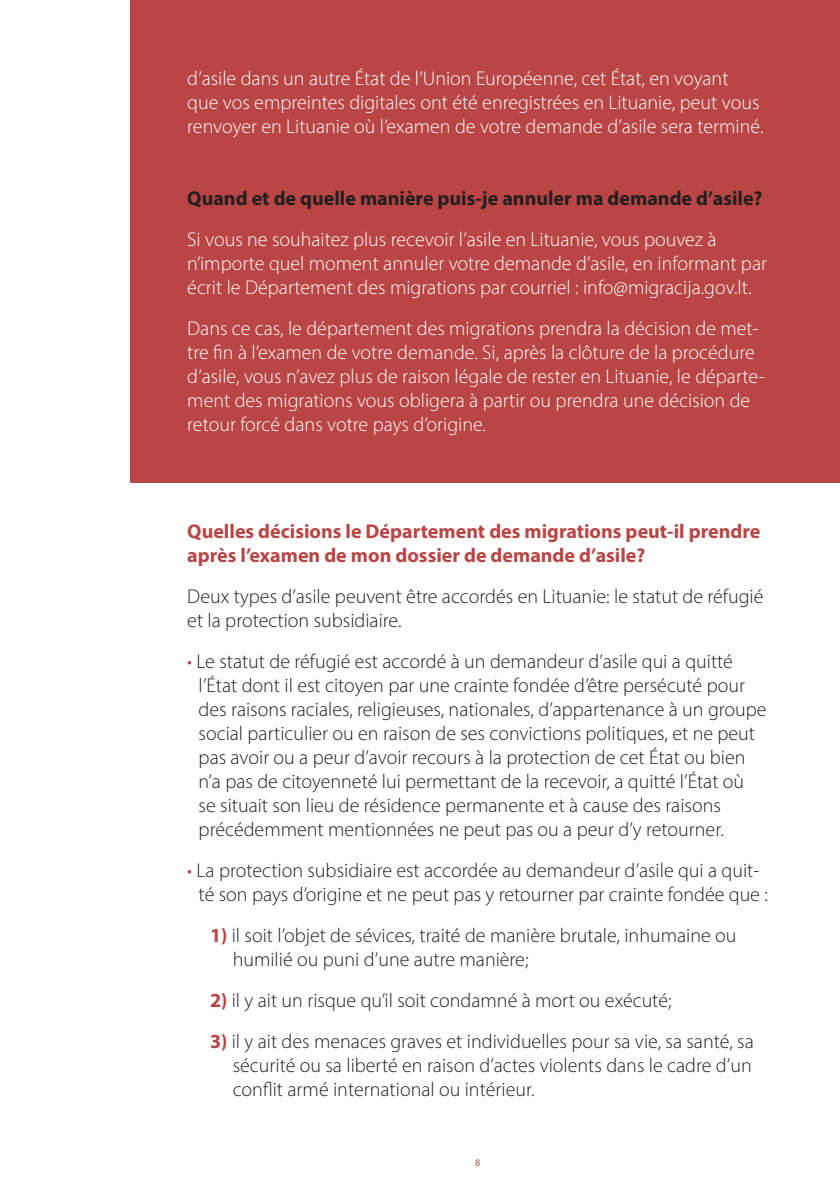
<style>
.page{position:relative;width:840px;height:1191px;background:#fff}
.page>*{position:absolute;margin:0;border:0;box-sizing:border-box;transform-origin:0 0}
.t1{font:300 20px/24px "Myriad Pro";color:#231f20}
.t2{font:300 20px/24px "Myriad Pro";color:#fff}
.t3{font:700 20px/24px "Myriad Pro";color:#b94545}
.t4{font:700 20px "Myriad Pro";color:#231f20}
.t5{font:10px "Myriad Pro";color:#b94545}
.s1{color:#b94545}
.s2{font-weight:700;color:#b94545}
</style>
<div class="page">
<div style="left:130px;top:0;width:709px;height:482px;background:#b94545"></div>
<p class="t2" style="left:187px;top:66px;width:577px">d’asile dans un autre État de l’Union Européenne, cet État, en voyant que vos empreintes digitales ont été enregistrées en Lituanie, peut vous renvoyer en Lituanie où l’examen de votre demande d’asile sera terminé.</p>
<p class="t4" style="left:187px;top:186px;width:576px">Quand et de quelle manière puis-je annuler ma demande d’asile?</p>
<p class="t2" style="left:187px;top:227px;width:581px">Si vous ne souhaitez plus recevoir l’asile en Lituanie, vous pouvez à n’importe quel moment annuler votre demande d’asile, en informant par écrit le Département des migrations par courriel : info@migracija.gov.lt.</p>
<p class="t2" style="left:187px;top:316px;width:578px">Dans ce cas, le département des migrations prendra la décision de met&shy;tre fin à l’examen de votre demande. Si, après la clôture de la procédure d’asile, vous n’avez plus de raison légale de rester en Lituanie, le départe&shy;ment des migrations vous obligera à partir ou prendra une décision de retour forcé dans votre pays d’origine.</p>
<p class="t3" style="left:187px;top:518px;width:574px">Quelles décisions le Département des migrations peut-il prendre après l’examen de mon dossier de demande d’asile?</p>
<p class="t1" style="left:187px;top:583px;width:577px">Deux types d’asile peuvent être accordés en Lituanie: le statut de réfugié et la protection subsidiaire.</p>
<p class="t1" style="left:198px;top:648px;width:569px;text-indent:-11px"><span class="s1">•</span> Le statut de réfugié est accordé à un demandeur d’asile qui a quitté l’État dont il est citoyen par une crainte fondée d’être persécuté pour des raisons raciales, religieuses, nationales, d’appartenance à un groupe social particulier ou en raison de ses convictions politiques, et ne peut pas avoir ou a peur d’avoir recours à la protection de cet État ou bien n’a pas de citoyenneté lui permettant de la recevoir, a quitté l’État où<br>se situait son lieu de résidence permanente et à cause des raisons précédemment mentionnées ne peut pas ou a peur d’y retourner.</p>
<p class="t1" style="left:187px;top:857px;width:581px;text-align:center"><span class="s1">•</span> La protection subsidiaire est accordée au demandeur d’asile qui a quit&shy;té son pays d’origine et ne peut pas y retourner par crainte fondée que :</p>
<p class="t1" style="left:232px;top:922px;width:505px;text-indent:-23px"><span class="s2">1)</span> il soit l’objet de sévices, traité de manière brutale, inhumaine ou humilié ou puni d’une autre manière;</p>
<p class="t1" style="left:210px;top:987px;width:463px"><span class="s2">2)</span> il y ait un risque qu’il soit condamné à mort ou exécuté;</p>
<p class="t1" style="left:232px;top:1028px;width:522px;text-align:justify;text-indent:-23px"><span class="s2">3)</span> il y ait des menaces graves et individuelles pour sa vie, sa santé, sa sécurité ou sa liberté en raison d’actes violents dans le cadre d’un conflit armé international ou intérieur.</p>
<p class="t5" style="left:475px;top:1157px;width:7px">8</p>
</div>
